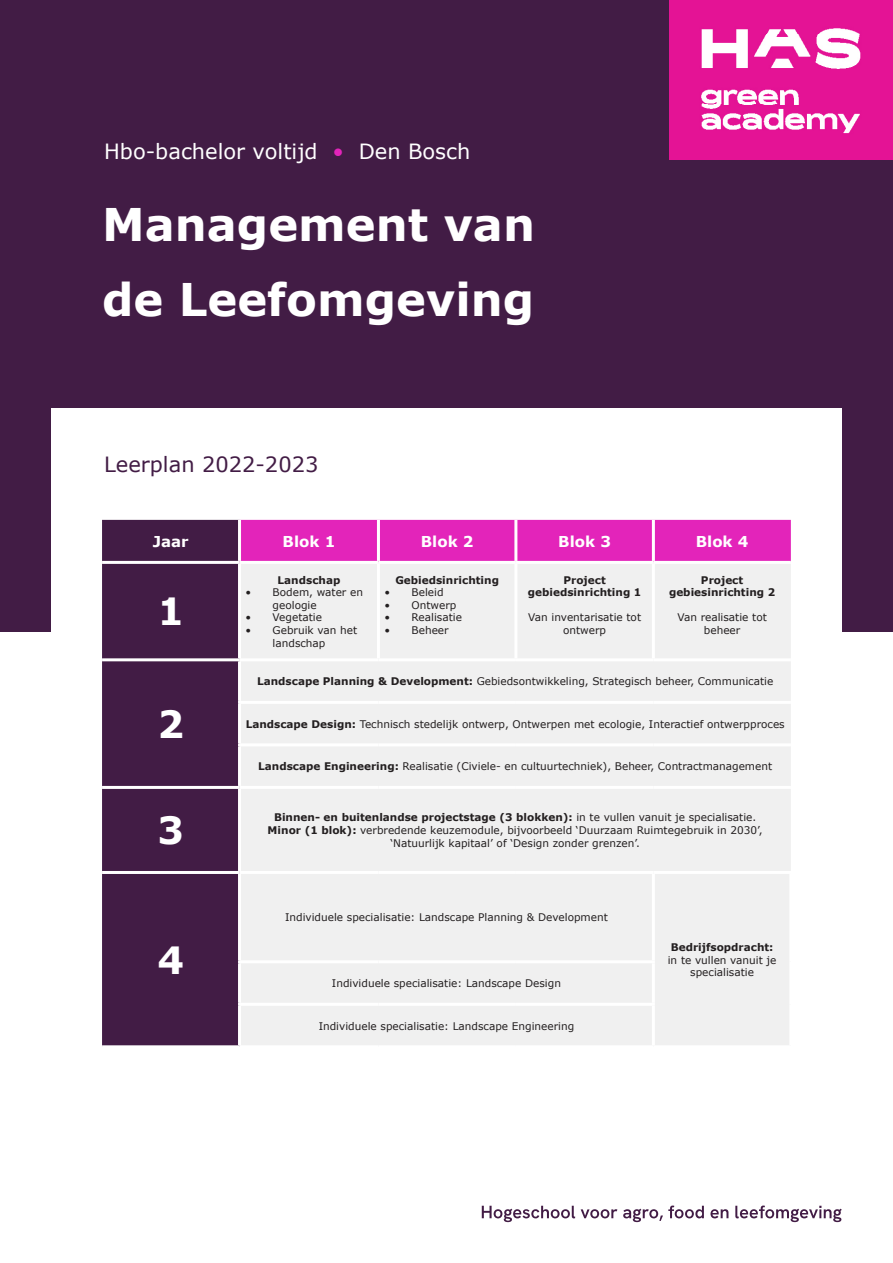
<style>
.page{position:relative;width:893px;height:1263px;background:#fff}
.page>*{position:absolute;margin:0;border:0;box-sizing:border-box;transform-origin:0 0}
.t1{font:700 45px "Verdana";color:#fff}
.t2{font:700 37.5px "Verdana";color:#fff}
.t3{font:21px "Verdana";color:#fff}
.t4{font:21px "Verdana";color:#421c45}
.t5{font:700 15px "Verdana";color:#fff}
.t6{font:10.5px/12.6px "Verdana";color:#231f20;text-align:center}
.t7{font:700 10.5px "Verdana";color:#231f20}
.s1{color:#e324ba}
.s2{font-weight:700}
.s3{font-weight:400}
</style>
<div class="page">
<div style="left:0;top:0;width:893px;height:631px;background:#421c45"></div>
<img style="left:670px;top:0;width:223px;height:160px">
<svg style="left:482px;top:1205px;width:360px;height:17px"></svg>
<div style="left:51px;top:408px;width:791px;height:755px;background:#fff"></div>
<svg style="left:102px;top:520px;width:136px;height:525px;background:#431d46"></svg>
<div style="left:241px;top:520px;width:550px;height:41px;background:#e324ba"></div>
<div style="left:241px;top:564px;width:550px;height:307px;background:#f0f0f0"></div>
<div style="left:241px;top:874px;width:548px;height:171px;background:#f0f0f0"></div>
<hr style="left:377px;top:520px;width:3px;height:41px;background:#fff">
<hr style="left:514px;top:520px;width:3px;height:41px;background:#fff">
<hr style="left:652px;top:520px;width:3px;height:41px;background:#fff">
<hr style="left:102px;top:561px;width:138px;height:3px;background:#fff">
<hr style="left:377px;top:564px;width:3px;height:94px;background:#fff">
<hr style="left:514px;top:564px;width:3px;height:94px;background:#fff">
<hr style="left:652px;top:564px;width:3px;height:94px;background:#fff">
<hr style="left:102px;top:658px;width:138px;height:3px;background:#fff">
<hr style="left:240px;top:658px;width:138px;height:3px;background:#fff">
<hr style="left:378px;top:658px;width:138px;height:3px;background:#fff">
<hr style="left:516px;top:658px;width:137px;height:3px;background:#fff">
<hr style="left:653px;top:658px;width:138px;height:3px;background:#fff">
<hr style="left:238px;top:701px;width:140px;height:3px;background:#fff">
<hr style="left:378px;top:701px;width:138px;height:3px;background:#fff">
<hr style="left:516px;top:701px;width:137px;height:3px;background:#fff">
<hr style="left:653px;top:701px;width:138px;height:3px;background:#fff">
<hr style="left:238px;top:743px;width:140px;height:3px;background:#fff">
<hr style="left:378px;top:743px;width:138px;height:3px;background:#fff">
<hr style="left:516px;top:743px;width:137px;height:3px;background:#fff">
<hr style="left:653px;top:743px;width:138px;height:3px;background:#fff">
<hr style="left:102px;top:786px;width:138px;height:3px;background:#fff">
<hr style="left:240px;top:786px;width:138px;height:3px;background:#fff">
<hr style="left:378px;top:786px;width:138px;height:3px;background:#fff">
<hr style="left:516px;top:786px;width:137px;height:3px;background:#fff">
<hr style="left:653px;top:786px;width:138px;height:3px;background:#fff">
<hr style="left:102px;top:871px;width:138px;height:3px;background:#fff">
<hr style="left:238px;top:960px;width:140px;height:3px;background:#fff">
<hr style="left:378px;top:960px;width:138px;height:3px;background:#fff">
<hr style="left:516px;top:960px;width:139px;height:3px;background:#fff">
<hr style="left:238px;top:1003px;width:140px;height:3px;background:#fff">
<hr style="left:378px;top:1003px;width:138px;height:3px;background:#fff">
<hr style="left:516px;top:1003px;width:139px;height:3px;background:#fff">
<hr style="left:652px;top:874px;width:3px;height:86px;background:#fff">
<hr style="left:652px;top:963px;width:3px;height:40px;background:#fff">
<hr style="left:652px;top:1006px;width:3px;height:39px;background:#fff">
<p class="t3" style="left:104px;top:136px;width:368px">Hbo-bachelor voltijd <span class="s1">•</span> Den Bosch</p>
<p class="t1" style="left:102px;top:192px;width:434px">Management van</p>
<p class="t1" style="left:102px;top:267px;width:434px">de Leefomgeving</p>
<p class="t4" style="left:104px;top:450px;width:216px">Leerplan 2022-2023</p>
<p class="t5" style="left:153px;top:531px;width:37px">Jaar</p>
<p class="t5" style="left:283px;top:531px;width:54px">Blok 1</p>
<p class="t5" style="left:421px;top:531px;width:54px">Blok 2</p>
<p class="t5" style="left:558px;top:531px;width:54px">Blok 3</p>
<p class="t5" style="left:696px;top:531px;width:54px">Blok 4</p>
<p class="t2" style="left:157px;top:585px;width:28px">1</p>
<p class="t2" style="left:157px;top:698px;width:28px">2</p>
<p class="t7" style="left:278px;top:572px;width:64px">Landschap</p>
<p class="t6" style="left:273px;top:586px;width:92px;text-align:left;text-indent:-27px">• Bodem, water en geologie</p>
<p class="t6" style="left:246px;top:611px;width:78px">• Vegetatie</p>
<p class="t6" style="left:246px;top:624px;width:113px">• Gebruik van het landschap</p>
<p class="t7" style="left:395px;top:572px;width:105px">Gebiedsinrichting</p>
<p class="t6" style="left:385px;top:586px;width:61px">• Beleid</p>
<p class="t6" style="left:385px;top:599px;width:73px">• Ontwerp</p>
<p class="t6" style="left:385px;top:611px;width:79px">• Realisatie</p>
<p class="t6" style="left:385px;top:624px;width:66px">• Beheer</p>
<p class="t7" style="left:563px;top:572px;width:44px">Project</p>
<p class="t7" style="left:528px;top:585px;width:115px">gebiedsinrichting 1</p>
<p class="t6" style="left:528px;top:611px;width:114px">Van inventarisatie tot ontwerp</p>
<p class="t7" style="left:701px;top:572px;width:44px">Project</p>
<p class="t7" style="left:669px;top:585px;width:108px">gebiesinrichting 2</p>
<p class="t6" style="left:677px;top:611px;width:91px">Van realisatie tot beheer</p>
<p class="t6" style="left:257px;top:675px;width:518px"><span class="s2">Landscape Planning &amp; Development:</span> Gebiedsontwikkeling, Strategisch beheer, Communicatie</p>
<p class="t6" style="left:246px;top:717px;width:541px"><span class="s2">Landscape Design:</span> Technisch stedelijk ontwerp, Ontwerpen met ecologie, Interactief ontwerpproces</p>
<p class="t6" style="left:258px;top:760px;width:515px"><span class="s2">Landscape Engineering:</span> Realisatie (Civiele- en cultuurtechniek), Beheer, Contractmanagement</p>
<p class="t2" style="left:157px;top:804px;width:28px">3</p>
<p class="t7" style="left:274px;top:810px;width:484px">Binnen- en buitenlandse projectstage (3 blokken): <span class="s3">in te vullen vanuit je specialisatie.</span></p>
<p class="t6" style="left:268px;top:824px;width:497px"><span class="s2">Minor (1 blok):</span> verbredende keuzemodule, bijvoorbeeld ‘Duurzaam Ruimtegebruik in 2030’,</p>
<p class="t6" style="left:390px;top:836px;width:251px">‘Natuurlijk kapitaal’ of ‘Design zonder grenzen’.</p>
<p class="t2" style="left:157px;top:934px;width:28px">4</p>
<p class="t6" style="left:285px;top:911px;width:324px">Individuele specialisatie: Landscape Planning &amp; Development</p>
<p class="t6" style="left:332px;top:977px;width:231px">Individuele specialisatie: Landscape Design</p>
<p class="t6" style="left:319px;top:1019px;width:257px">Individuele specialisatie: Landscape Engineering</p>
<p class="t7" style="left:671px;top:940px;width:104px">Bedrijfsopdracht:</p>
<p class="t6" style="left:668px;top:953px;width:110px">in te vullen vanuit je specialisatie</p>
</div>
